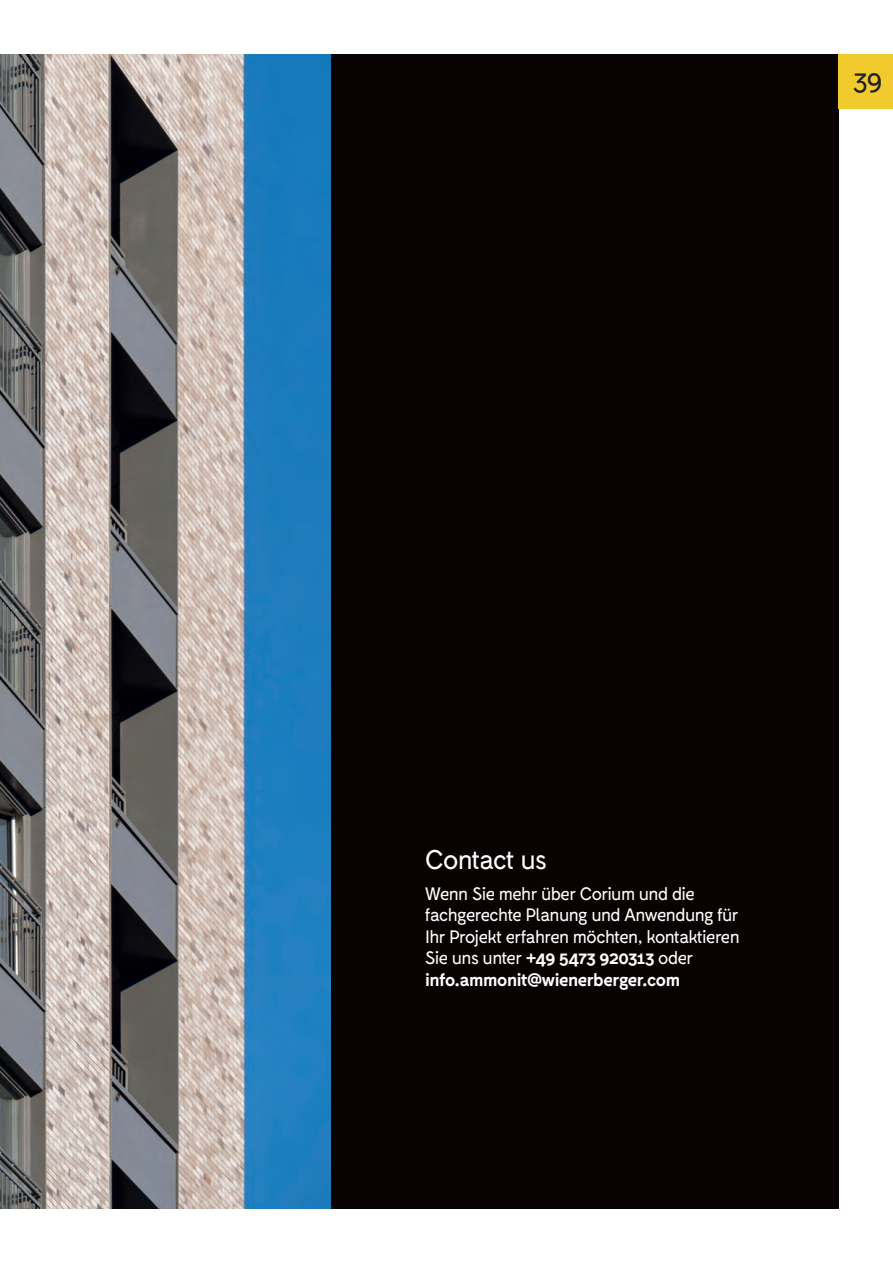
<style>
.page{position:relative;width:893px;height:1263px;background:#fff}
.page>*{position:absolute;margin:0;border:0;box-sizing:border-box;transform-origin:0 0}
.t1{font:28.5px "Fabrik";color:#231f20}
.t2{font:27px "Fabrik";letter-spacing:-.025em;color:#fff}
.t3{font:18px/21.6px "Fabrik";letter-spacing:-.025em;color:#fff}
.s1{font-weight:700}
</style>
<div class="page">
<img style="left:0;top:54px;width:332px;height:1155px">
<div style="left:332px;top:54px;width:507px;height:1155px;background:#080302"></div>
<div style="left:839px;top:54px;width:54px;height:55px;background:#f1ca2d"></div>
<h1 class="t1" style="left:853px;top:65px;width:31px">39</h1>
<h2 class="t2" style="left:425px;top:845px;width:123px">Contact us</h2>
<p class="t3" style="left:425px;top:883px;width:316px">Wenn Sie mehr über Corium und die fachgerechte Planung und Anwendung für Ihr Projekt erfahren möchten, kontaktieren Sie uns unter <span class="s1">+49 5473 920313</span> oder <span class="s1">info.ammonit@wienerberger.com</span></p>
</div>
